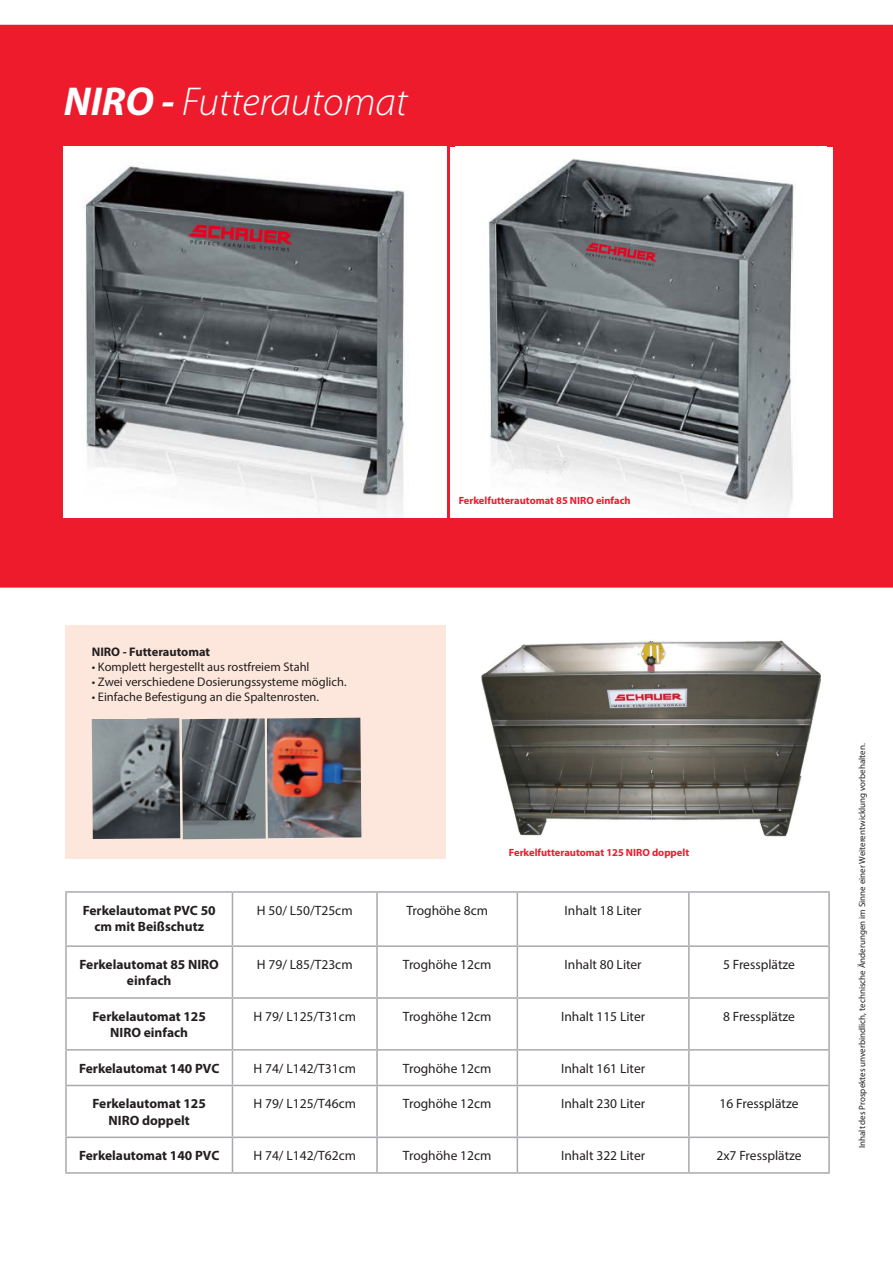
<style>
.page{position:relative;width:893px;height:1263px;background:#fff}
.page>*{position:absolute;margin:0;border:0;box-sizing:border-box;transform-origin:0 0}
.t1{font:italic 300 40.5px "Myriad Pro";color:#fff}
.t2{font:13.5px "Myriad Pro";color:#231f20}
.t3{font:700 13.5px/16.2px "Myriad Pro";color:#231f20;text-align:center}
.t4{font:12.45px "Myriad Pro";color:#231f20}
.t5{font:700 12.45px "Myriad Pro";color:#231f20}
.t6{font:700 10.5px "Myriad Pro";color:#ee1b2d}
.t7{font:9px "Myriad Pro";color:#231f20}
.s1{font-weight:700}
</style>
<div class="page">
<div style="left:0;top:25px;width:893px;height:563px;background:#ee1b2d"></div>
<img style="left:64px;top:147px;width:382px;height:370px">
<div style="left:65px;top:625px;width:381px;height:234px;background:#fde7dc"></div>
<div style="left:450px;top:147px;width:382px;height:370px;background:#fff"></div>
<img style="left:488px;top:159px;width:306px;height:358px">
<img style="left:182px;top:718px;width:179px;height:121px">
<img style="left:92px;top:718px;width:88px;height:121px">
<hr style="left:65px;top:891px;width:167px;height:2px;background:#a8a9ad">
<hr style="left:65px;top:893px;width:2px;height:52px;background:#a8a9ad">
<hr style="left:232px;top:891px;width:145px;height:2px;background:#a8a9ad">
<hr style="left:232px;top:893px;width:1px;height:52px;background:#a8a9ad">
<hr style="left:377px;top:891px;width:140px;height:2px;background:#a8a9ad">
<hr style="left:376px;top:893px;width:2px;height:52px;background:#a8a9ad">
<hr style="left:517px;top:891px;width:172px;height:2px;background:#a8a9ad">
<hr style="left:517px;top:893px;width:1px;height:52px;background:#a8a9ad">
<hr style="left:689px;top:891px;width:141px;height:2px;background:#a8a9ad">
<hr style="left:688px;top:893px;width:2px;height:52px;background:#a8a9ad">
<hr style="left:828px;top:893px;width:2px;height:52px;background:#a8a9ad">
<hr style="left:65px;top:945px;width:167px;height:2px;background:#a8a9ad">
<hr style="left:65px;top:947px;width:2px;height:50px;background:#a8a9ad">
<hr style="left:232px;top:945px;width:145px;height:2px;background:#a8a9ad">
<hr style="left:232px;top:947px;width:1px;height:50px;background:#a8a9ad">
<hr style="left:377px;top:945px;width:140px;height:2px;background:#a8a9ad">
<hr style="left:376px;top:947px;width:2px;height:50px;background:#a8a9ad">
<hr style="left:517px;top:945px;width:172px;height:2px;background:#a8a9ad">
<hr style="left:517px;top:947px;width:1px;height:50px;background:#a8a9ad">
<hr style="left:689px;top:945px;width:141px;height:2px;background:#a8a9ad">
<hr style="left:688px;top:947px;width:2px;height:50px;background:#a8a9ad">
<hr style="left:828px;top:947px;width:2px;height:50px;background:#a8a9ad">
<hr style="left:65px;top:997px;width:167px;height:2px;background:#a8a9ad">
<hr style="left:65px;top:999px;width:2px;height:50px;background:#a8a9ad">
<hr style="left:232px;top:997px;width:145px;height:2px;background:#a8a9ad">
<hr style="left:232px;top:999px;width:1px;height:50px;background:#a8a9ad">
<hr style="left:377px;top:997px;width:140px;height:2px;background:#a8a9ad">
<hr style="left:376px;top:999px;width:2px;height:50px;background:#a8a9ad">
<hr style="left:517px;top:997px;width:172px;height:2px;background:#a8a9ad">
<hr style="left:517px;top:999px;width:1px;height:50px;background:#a8a9ad">
<hr style="left:689px;top:997px;width:141px;height:2px;background:#a8a9ad">
<hr style="left:688px;top:999px;width:2px;height:50px;background:#a8a9ad">
<hr style="left:828px;top:999px;width:2px;height:50px;background:#a8a9ad">
<hr style="left:65px;top:1049px;width:167px;height:1px;background:#a8a9ad">
<hr style="left:65px;top:1050px;width:2px;height:35px;background:#a8a9ad">
<hr style="left:232px;top:1049px;width:145px;height:1px;background:#a8a9ad">
<hr style="left:232px;top:1050px;width:1px;height:35px;background:#a8a9ad">
<hr style="left:377px;top:1049px;width:140px;height:1px;background:#a8a9ad">
<hr style="left:376px;top:1050px;width:2px;height:35px;background:#a8a9ad">
<hr style="left:517px;top:1049px;width:172px;height:1px;background:#a8a9ad">
<hr style="left:517px;top:1050px;width:1px;height:35px;background:#a8a9ad">
<hr style="left:689px;top:1049px;width:141px;height:1px;background:#a8a9ad">
<hr style="left:688px;top:1050px;width:2px;height:35px;background:#a8a9ad">
<hr style="left:828px;top:1050px;width:2px;height:35px;background:#a8a9ad">
<hr style="left:65px;top:1085px;width:167px;height:1px;background:#a8a9ad">
<hr style="left:65px;top:1086px;width:2px;height:50px;background:#a8a9ad">
<hr style="left:232px;top:1085px;width:145px;height:1px;background:#a8a9ad">
<hr style="left:232px;top:1086px;width:1px;height:50px;background:#a8a9ad">
<hr style="left:377px;top:1085px;width:140px;height:1px;background:#a8a9ad">
<hr style="left:376px;top:1086px;width:2px;height:50px;background:#a8a9ad">
<hr style="left:517px;top:1085px;width:172px;height:1px;background:#a8a9ad">
<hr style="left:517px;top:1086px;width:1px;height:50px;background:#a8a9ad">
<hr style="left:689px;top:1085px;width:141px;height:1px;background:#a8a9ad">
<hr style="left:688px;top:1086px;width:2px;height:50px;background:#a8a9ad">
<hr style="left:828px;top:1086px;width:2px;height:50px;background:#a8a9ad">
<hr style="left:65px;top:1136px;width:167px;height:2px;background:#a8a9ad">
<hr style="left:65px;top:1138px;width:2px;height:34px;background:#a8a9ad">
<hr style="left:232px;top:1136px;width:145px;height:2px;background:#a8a9ad">
<hr style="left:232px;top:1138px;width:1px;height:34px;background:#a8a9ad">
<hr style="left:377px;top:1136px;width:140px;height:2px;background:#a8a9ad">
<hr style="left:376px;top:1138px;width:2px;height:34px;background:#a8a9ad">
<hr style="left:517px;top:1136px;width:172px;height:2px;background:#a8a9ad">
<hr style="left:517px;top:1138px;width:1px;height:34px;background:#a8a9ad">
<hr style="left:689px;top:1136px;width:141px;height:2px;background:#a8a9ad">
<hr style="left:688px;top:1138px;width:2px;height:34px;background:#a8a9ad">
<hr style="left:828px;top:1138px;width:2px;height:34px;background:#a8a9ad">
<hr style="left:65px;top:1172px;width:167px;height:2px;background:#a8a9ad">
<hr style="left:232px;top:1172px;width:145px;height:2px;background:#a8a9ad">
<hr style="left:377px;top:1172px;width:140px;height:2px;background:#a8a9ad">
<hr style="left:517px;top:1172px;width:172px;height:2px;background:#a8a9ad">
<hr style="left:689px;top:1172px;width:141px;height:2px;background:#a8a9ad">
<img style="left:482px;top:640px;width:338px;height:197px">
<h1 class="t1" style="left:64px;top:80px;width:345px"><span class="s1">NIRO -</span> Futterautomat</h1>
<p class="t6" style="left:459px;top:494px;width:173px">Ferkelfutterautomat 85 NIRO einfach</p>
<p class="t5" style="left:92px;top:643px;width:120px">NIRO - Futterautomat</p>
<p class="t4" style="left:92px;top:659px;width:219px">• Komplett hergestellt aus rostfreiem Stahl</p>
<p class="t4" style="left:92px;top:674px;width:256px">• Zwei verschiedene Dosierungssysteme möglich.</p>
<p class="t4" style="left:92px;top:689px;width:229px">• Einfache Befestigung an die Spaltenrosten.</p>
<p class="t6" style="left:509px;top:845px;width:182px">Ferkelfutterautomat 125 NIRO doppelt</p>
<p class="t3" style="left:83px;top:902px;width:134px">Ferkelautomat PVC 50 cm mit Beißschutz</p>
<p class="t2" style="left:257px;top:902px;width:97px">H 50/ L50/T25cm</p>
<p class="t2" style="left:406px;top:902px;width:83px">Troghöhe 8cm</p>
<p class="t2" style="left:564px;top:902px;width:79px">Inhalt 18 Liter</p>
<p class="t3" style="left:80px;top:956px;width:141px">Ferkelautomat 85 NIRO einfach</p>
<p class="t2" style="left:257px;top:956px;width:97px">H 79/ L85/T23cm</p>
<p class="t2" style="left:403px;top:956px;width:90px">Troghöhe 12cm</p>
<p class="t2" style="left:564px;top:956px;width:79px">Inhalt 80 Liter</p>
<p class="t2" style="left:723px;top:956px;width:73px">5 Fressplätze</p>
<p class="t3" style="left:93px;top:1008px;width:115px">Ferkelautomat 125<br>NIRO einfach</p>
<p class="t2" style="left:253px;top:1008px;width:104px">H 79/ L125/T31cm</p>
<p class="t2" style="left:403px;top:1008px;width:90px">Troghöhe 12cm</p>
<p class="t2" style="left:561px;top:1008px;width:86px">Inhalt 115 Liter</p>
<p class="t2" style="left:723px;top:1008px;width:73px">8 Fressplätze</p>
<p class="t3" style="left:79px;top:1060px;width:142px">Ferkelautomat 140 PVC</p>
<p class="t2" style="left:253px;top:1060px;width:104px">H 74/ L142/T31cm</p>
<p class="t2" style="left:403px;top:1060px;width:90px">Troghöhe 12cm</p>
<p class="t2" style="left:561px;top:1060px;width:86px">Inhalt 161 Liter</p>
<p class="t3" style="left:93px;top:1095px;width:115px">Ferkelautomat 125<br>NIRO doppelt</p>
<p class="t2" style="left:253px;top:1095px;width:104px">H 79/ L125/T46cm</p>
<p class="t2" style="left:403px;top:1095px;width:90px">Troghöhe 12cm</p>
<p class="t2" style="left:561px;top:1095px;width:86px">Inhalt 230 Liter</p>
<p class="t2" style="left:719px;top:1095px;width:80px">16 Fressplätze</p>
<p class="t3" style="left:79px;top:1147px;width:142px">Ferkelautomat 140 PVC</p>
<p class="t2" style="left:253px;top:1147px;width:104px">H 74/ L142/T62cm</p>
<p class="t2" style="left:403px;top:1147px;width:90px">Troghöhe 12cm</p>
<p class="t2" style="left:561px;top:1147px;width:86px">Inhalt 322 Liter</p>
<p class="t2" style="left:716px;top:1147px;width:87px">2x7 Fressplätze</p>
<p class="t7" style="left:857px;top:1148px;width:406px;rotate:-90deg">Inhalt des Prospektes unverbindlich, technische Änderungen im Sinne einer Weiterentwicklung vorbehalten.</p>
</div>
